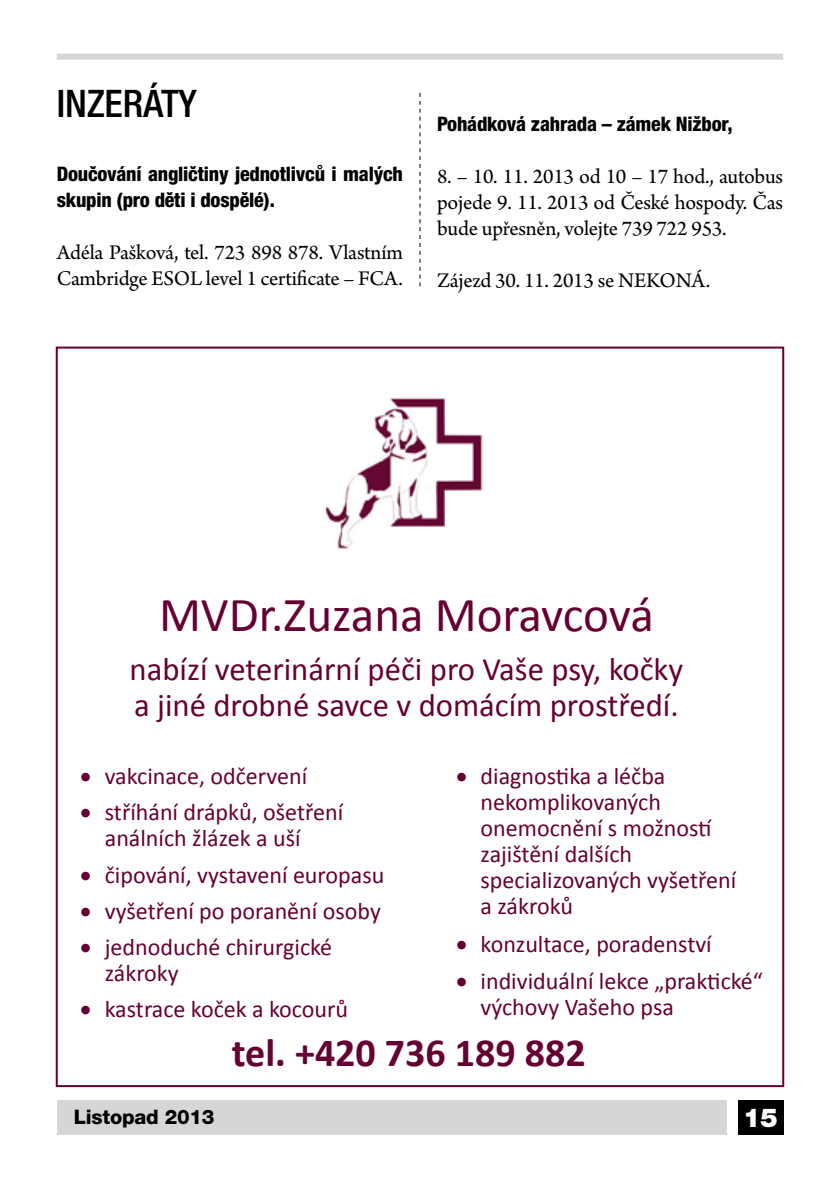
<style>
.page{position:relative;width:840px;height:1191px;background:#fff}
.page>*{position:absolute;margin:0;border:0;box-sizing:border-box;transform-origin:0 0}
.t1{font:49px "Calibri";color:#603}
.t2{font:700 40px "Calibri";color:#603}
.t3{font:500 condensed 38px "Helvetica Neue LT Pro";color:#000}
.t4{font:32.6px/36px "Calibri";color:#603}
.t5{font:900 26px "Helvetica Neue LT Pro";color:#fff}
.t6{font:24px/26px "Calibri";color:#603}
.t7{font:22px/26px "Arno Pro";letter-spacing:-.01em;color:#000}
.t8{font:800 condensed 20px/26px "Helvetica Neue LT Pro";letter-spacing:-.01em;color:#000}
.t9{font:800 20px "Helvetica Neue LT Pro";letter-spacing:-.01em;color:#000}
</style>
<div class="page">
<div style="left:57px;top:1100px;width:669px;height:34px;background:#d6d6d6"></div>
<div style="left:57px;top:54px;width:725px;height:6px;background:#d6d6d6"></div>
<div style="left:737px;top:1100px;width:45px;height:34px;background:#000"></div>
<img style="left:324px;top:397px;width:159px;height:152px">
<svg style="left:419px;top:93px;width:1px;height:193px"></svg>
<h3 class="t3" style="left:57px;top:81px;width:142px">INZERÁTY</h3>
<p class="t8" style="left:57px;top:160px;width:347px">Doučování angličtiny jednotlivců i malých skupin (pro děti i dospělé).</p>
<p class="t7" style="left:57px;top:240px;width:347px">Adéla Pašková, tel. 723 898 878. Vlastním<br>Cambridge ESOL level 1 certificate – FCA.</p>
<p class="t8" style="left:437px;top:111px;width:297px">Pohádková zahrada – zámek Nižbor,</p>
<p class="t7" style="left:437px;top:165px;width:347px;text-align:justify">8. – 10. 11. 2013 od 10 – 17 hod., autobus pojede 9. 11. 2013 od České hospody. Čas bude upřesněn, volejte 739 722 953.</p>
<p class="t7" style="left:437px;top:269px;width:274px">Zájezd 30. 11. 2013 se NEKONÁ.</p>
<h1 class="t1" style="left:159px;top:583px;width:496px">MVDr.Zuzana Moravcová</h1>
<h3 class="t4" style="left:129px;top:651px;width:555px">nabízí veterinární péči pro Vaše psy, kočky a jiné drobné savce v domácím prostředí.</h3>
<p class="t6" style="left:80px;top:763px;width:228px">• vakcinace, odčervení</p>
<p class="t6" style="left:105px;top:799px;width:240px;text-indent:-25px">• stříhání drápků, ošetření análních žlázek a uší</p>
<p class="t6" style="left:80px;top:861px;width:305px">• čipování, vystavení europasu</p>
<p class="t6" style="left:80px;top:898px;width:302px">• vyšetření po poranění osoby</p>
<p class="t6" style="left:105px;top:934px;width:229px;text-indent:-25px">• jednoduché chirurgické zákroky</p>
<p class="t6" style="left:80px;top:996px;width:269px">• kastrace koček a kocourů</p>
<p class="t6" style="left:480px;top:763px;width:257px;text-indent:-25px">• diagnostika a léčba nekomplikovaných onemocnění s možností zajištění dalších specializovaných vyšetření a zákroků</p>
<p class="t6" style="left:456px;top:930px;width:257px">• konzultace, poradenství</p>
<p class="t6" style="left:480px;top:968px;width:283px;text-indent:-25px">• individuální lekce „praktické“ výchovy Vašeho psa</p>
<h2 class="t2" style="left:232px;top:1027px;width:355px">tel. +420 736 189 882</h2>
<p class="t9" style="left:74px;top:1105px;width:142px">Listopad 2013</p>
<p class="t5" style="left:742px;top:1101px;width:36px">15</p>
</div>
